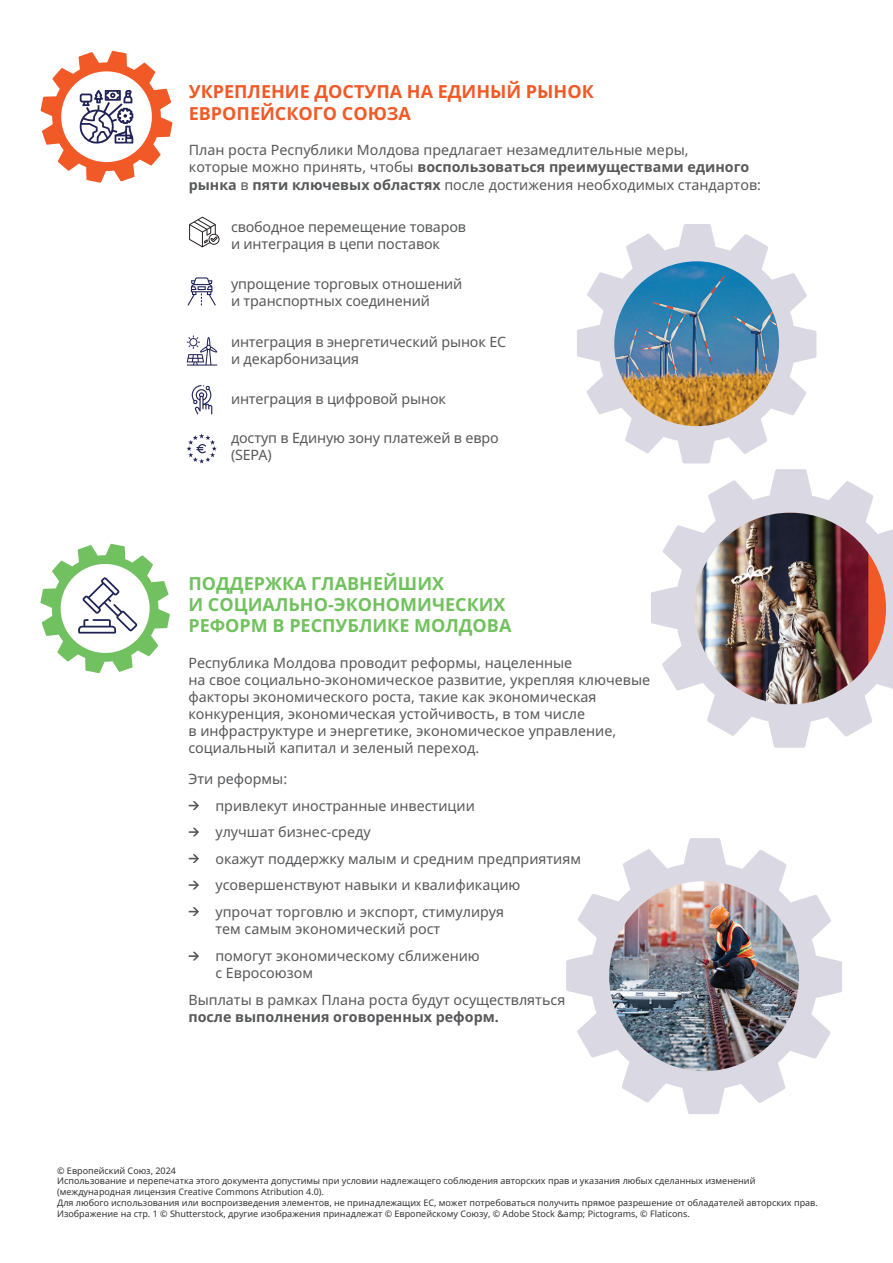
<style>
.page{position:relative;width:893px;height:1263px;background:#fff}
.page>*{position:absolute;margin:0;border:0;box-sizing:border-box;transform-origin:0 0}
.t1{font:700 18px/21px "Noto Sans";color:#72c15f}
.t2{font:700 18px/22.5px "Noto Sans";color:#f15927}
.t3{font:14.25px/17.1px "Noto Sans";color:#57585a}
.t4{font:700 14.25px "Noto Sans";color:#57585a}
.t5{font:9px/10.8px "Noto Sans";color:#313232}
.s1{font-weight:700}
</style>
<div class="page">
<svg style="left:577px;top:224px;width:239px;height:239px"></svg>
<svg style="left:188px;top:277px;width:28px;height:29px"></svg>
<svg style="left:187px;top:335px;width:31px;height:31px"></svg>
<svg style="left:192px;top:385px;width:20px;height:29px"></svg>
<svg style="left:187px;top:433px;width:30px;height:30px"></svg>
<svg style="left:189px;top:217px;width:30px;height:30px"></svg>
<img style="left:566px;top:838px;width:276px;height:276px">
<svg style="left:41px;top:51px;width:132px;height:132px"></svg>
<img style="left:651px;top:469px;width:242px;height:279px">
<svg style="left:40px;top:544px;width:130px;height:129px"></svg>
<svg style="left:189px;top:801px;width:10px;height:9px"></svg>
<svg style="left:189px;top:828px;width:10px;height:8px"></svg>
<svg style="left:189px;top:854px;width:10px;height:9px"></svg>
<svg style="left:189px;top:881px;width:10px;height:8px"></svg>
<svg style="left:189px;top:907px;width:10px;height:9px"></svg>
<svg style="left:189px;top:952px;width:10px;height:8px"></svg>
<p class="t2" style="left:189px;top:80px;width:406px">УКРЕПЛЕНИЕ ДОСТУПА НА ЕДИНЫЙ РЫНОК<br>ЕВРОПЕЙСКОГО СОЮЗА</p>
<p class="t3" style="left:189px;top:142px;width:574px">План роста Республики Молдова предлагает незамедлительные меры,<br>которые можно принять, чтобы <span class="s1">воспользоваться преимуществами единого рынка</span> в <span class="s1">пяти ключевых областях</span> после достижения необходимых стандартов:</p>
<p class="t3" style="left:231px;top:219px;width:237px">свободное перемещение товаров и интеграция в цепи поставок</p>
<p class="t3" style="left:231px;top:276px;width:233px">упрощение торговых отношений и транспортных соединений</p>
<p class="t3" style="left:231px;top:333px;width:277px">интеграция в энергетический рынок ЕС и декарбонизация</p>
<p class="t3" style="left:231px;top:390px;width:217px">интеграция в цифровой рынок</p>
<p class="t3" style="left:231px;top:430px;width:269px">доступ в Единую зону платежей в евро (SEPA)</p>
<p class="t1" style="left:188px;top:573px;width:324px">ПОДДЕРЖКА ГЛАВНЕЙШИХ<br>И СОЦИАЛЬНО-ЭКОНОМИЧЕСКИХ<br>РЕФОРМ В РЕСПУБЛИКЕ МОЛДОВА</p>
<p class="t3" style="left:188px;top:655px;width:463px">Республика Молдова проводит реформы, нацеленные<br>на свое социально-экономическое развитие, укрепляя ключевые факторы экономического роста, такие как экономическая конкуренция, экономическая устойчивость, в том числе<br>в инфраструктуре и энергетике, экономическое управление, социальный капитал и зеленый переход.</p>
<p class="t3" style="left:215px;top:766px;width:367px;line-height:26.5px;text-indent:-27px">Эти реформы:<br>привлекут иностранные инвестиции<br>улучшат бизнес-среду<br>окажут поддержку малым и средним предприятиям</p>
<p class="t3" style="left:215px;top:877px;width:307px">усовершенствуют навыки и квалификацию</p>
<p class="t3" style="left:215px;top:903px;width:290px">упрочат торговлю и экспорт, стимулируя тем самым экономический рост</p>
<p class="t3" style="left:215px;top:948px;width:266px">помогут экономическому сближению с Евросоюзом</p>
<p class="t3" style="left:188px;top:992px;width:378px">Выплаты в рамках Плана роста будут осуществляться</p>
<p class="t4" style="left:188px;top:1007px;width:312px">после выполнения оговоренных реформ.</p>
<p class="t5" style="left:57px;top:1165px;width:762px">© Европейский Союз, 2024<br>Использование и перепечатка этого документа допустимы при условии надлежащего соблюдения авторских прав и указания любых сделанных изменений (международная лицензия Creative Commons Atribution 4.0).<br>Для любого использования или воспроизведения элементов, не принадлежащих ЕС, может потребоваться получить прямое разрешение от обладателей авторских прав.<br>Изображение на стр. 1 © Shutterstock, другие изображения принадлежат © Европейскому Союзу, © Adobe Stock &amp;amp; Pictograms, © Flaticons.</p>
</div>
